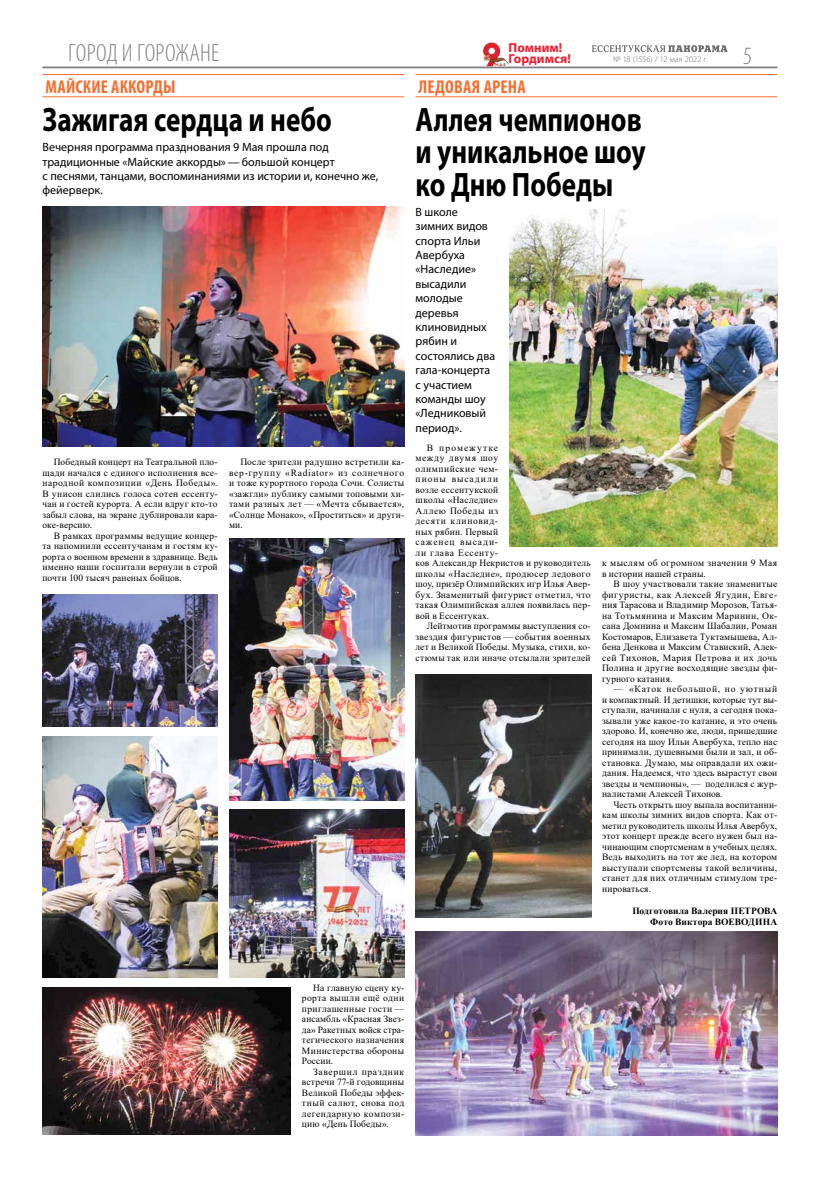
<style>
.page{position:relative;width:834px;height:1179px;background:#fff}
.page>*{position:absolute;margin:0;border:0;box-sizing:border-box;transform-origin:0 0}
.t1{font:700 34px/32.3px "Myriad Pro";color:#000;text-align:justify;scale:.8 1}
.t2{font:300 condensed 25px "Myriad Pro";letter-spacing:.005em;color:#808285}
.t3{font:700 condensed 18.6px "Myriad Pro";letter-spacing:.005em;color:#f37032}
.t4{font:700 13px/11px "Myriad Pro";color:#ed1c2e}
.t5{font:12px/14.4px "Myriad Pro";color:#000}
.t6{font:9.5px/10.5px "Times New Roman";letter-spacing:.025em;color:#000;text-align:justify}
.t7{font:700 9.5px/10.5px "Times New Roman";letter-spacing:.005em;color:#000;text-align:right}
.t8{font:300 8.5px "Myriad Pro";letter-spacing:-.005em;color:#6d6e71}
</style>
<div class="page">
<svg style="left:592px;top:45px;width:135px;height:7px"></svg>
<hr style="left:43px;top:67px;width:734px;height:1px;background:#808285">
<img style="left:483px;top:42px;width:25px;height:24px">
<img style="left:42px;top:206px;width:362px;height:240px">
<img style="left:229px;top:809px;width:175px;height:168px">
<img style="left:42px;top:988px;width:248px;height:146px">
<img style="left:43px;top:736px;width:174px;height:241px">
<img style="left:230px;top:538px;width:174px;height:263px">
<img style="left:415px;top:674px;width:177px;height:243px">
<img style="left:509px;top:209px;width:268px;height:338px">
<img style="left:415px;top:931px;width:362px;height:204px">
<hr style="left:43px;top:74px;width:361px;height:1px;background:#f37032">
<hr style="left:43px;top:96px;width:361px;height:1px;background:#f37032">
<hr style="left:415px;top:74px;width:362px;height:1px;background:#f37032">
<hr style="left:415px;top:96px;width:362px;height:1px;background:#f37032">
<img style="left:43px;top:594px;width:175px;height:132px">
<h2 class="t2" style="left:68px;top:39px;width:152px">ГОРОД И ГОРОЖАНЕ</h2>
<h3 class="t4" style="left:508px;top:42px;width:64px">Помним!<br>Гордимся!</h3>
<h3 class="t3" style="left:46px;top:75px;width:131px">МАЙСКИЕ АККОРДЫ</h3>
<h3 class="t3" style="left:418px;top:75px;width:109px">ЛЕДОВАЯ АРЕНА</h3>
<p class="t8" style="left:613px;top:54px;width:96px">№ 18 (1556) / 12 мая 2022 г.</p>
<h2 class="t2" style="left:743px;top:42px;width:10px">5</h2>
<h1 class="t1" style="left:43px;top:102px;width:363px">Зажигая сердца и небо</h1>
<p class="t5" style="left:43px;top:140px;width:337px">Вечерняя программа празднования 9 Мая прошла под традиционные «Майские аккорды» — большой концерт<br>с песнями, танцами, воспоминаниями из истории и, конечно же, фейерверк.</p>
<p class="t6" style="left:43px;top:457px;width:177px;text-indent:11px">Победный концерт на Театральной пло&shy;щади начался с единого исполнения все&shy;народной композиции «День Победы».<br>В унисон слились голоса сотен ессенту&shy;чан и гостей курорта. А если вдруг кто-то забыл слова, на экране дублировали кара&shy;оке-версию.</p>
<p class="t6" style="left:43px;top:530px;width:177px;text-indent:11px">В рамках программы ведущие концер&shy;та напомнили ессентучанам и гостям ку&shy;рорта о военном времени в здравнице. Ведь именно наши госпитали вернули в строй почти 100 тысяч раненых бойцов.</p>
<p class="t6" style="left:229px;top:457px;width:177px;text-indent:11px">После зрители радушно встретили ка&shy;вер-группу «Radiator» из солнечного и тоже курортного города Сочи. Солисты «зажгли» публику самыми топовыми хи&shy;тами разных лет — «Мечта сбывается», «Солнце Монако», «Проститься» и други&shy;ми.</p>
<h1 class="t1" style="left:415px;top:102px;width:289px">Аллея чемпионов и уникальное шоу ко Дню Победы</h1>
<p class="t5" style="left:415px;top:204px;width:81px">В школе зимних видов спорта Ильи<br>Авербуха «Наследие» высадили молодые деревья клиновидных рябин и состоялись два гала-концерта с участием команды шоу «Ледниковый период».</p>
<p class="t6" style="left:415px;top:442px;width:177px;text-align:left;text-indent:11px">В промежутке<br>между двумя шоу<br>олимпийские чем-<br>пионы высадили<br>возле ессентукской<br>школы «Наследие»<br>Аллею Победы из<br>десяти клиновид-<br>ных рябин. Первый<br>саженец высади-<br>ли глава Ессенту-<br>ков Александр Некристов и руководитель школы «Наследие», продюсер ледового шоу, призёр Олимпийских игр Илья Авер&shy;бух. Знаменитый фигурист отметил, что такая Олимпийская аллея появилась пер&shy;вой в Ессентуках.</p>
<p class="t6" style="left:415px;top:620px;width:177px;text-indent:11px">Лейтмотив программы выступления со&shy;звездия фигуристов — события военных лет и Великой Победы. Музыка, стихи, ко&shy;стюмы так или иначе отсылали зрителей</p>
<p class="t6" style="left:602px;top:557px;width:177px">к мыслям об огромном значении 9 Мая в истории нашей страны.</p>
<p class="t6" style="left:602px;top:578px;width:177px;text-indent:11px">В шоу участвовали такие знаменитые фигуристы, как Алексей Ягудин, Евге&shy;ния Тарасова и Владимир Морозов, Татья&shy;на Тотьмянина и Максим Маринин, Ок&shy;сана Домнина и Максим Шабалин, Роман Костомаров, Елизавета Туктамышева, Ал&shy;бена Денкова и Максим Ставиский, Алек&shy;сей Тихонов, Мария Петрова и их дочь Полина и другие восходящие звезды фи&shy;гурного катания.</p>
<p class="t6" style="left:602px;top:683px;width:177px;text-indent:11px">— «Каток небольшой, но уютный и компактный. И детишки, которые тут вы&shy;ступали, начинали с нуля, а сегодня пока&shy;зывали уже какое-то катание, и это очень здорово. И, конечно же, люди, пришедшие сегодня на шоу Ильи Авербуха, тепло нас принимали, душевными были и зал, и об&shy;становка. Думаю, мы оправдали их ожи&shy;дания. Надеемся, что здесь вырастут свои звезды и чемпионы», — поделился с жур&shy;налистами Алексей Тихонов.</p>
<p class="t6" style="left:602px;top:799px;width:177px;text-indent:11px">Честь открыть шоу выпала воспитанни&shy;кам школы зимних видов спорта. Как от&shy;метил руководитель школы Илья Авербух, этот концерт прежде всего нужен был на&shy;чинающим спортсменам в учебных целях.<br>Ведь выходить на тот же лед, на котором выступали спортсмены такой величины, станет для них отличным стимулом тре&shy;нироваться.</p>
<p class="t7" style="left:632px;top:905px;width:146px">Подготовила Валерия ПЕТРОВА<br>Фото Виктора ВОЕВОДИНА</p>
<p class="t6" style="left:302px;top:982px;width:104px;text-indent:11px">На главную сцену ку&shy;рорта вышли ещё одни приглашенные гости — ансамбль «Красная Звез&shy;да» Ракетных войск стра&shy;тегического назначения Министерства обороны России.</p>
<p class="t6" style="left:302px;top:1066px;width:104px;text-indent:11px">Завершил праздник встречи 77-й годовщины Великой Победы эффек&shy;тный салют, снова под легендарную компози&shy;цию «День Победы».</p>
</div>
